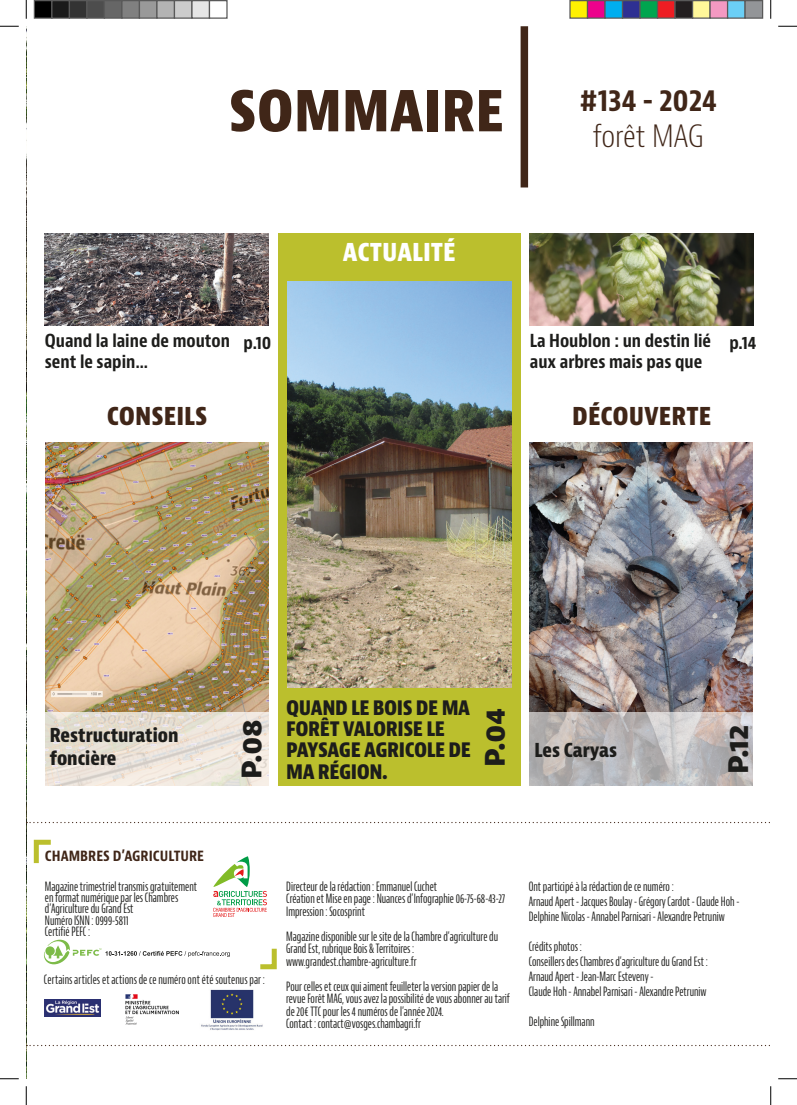
<style>
.page{position:relative;width:797px;height:1105px;background:#fff}
.page>*{position:absolute;margin:0;border:0;box-sizing:border-box;transform-origin:0 0}
.t1{font:700 condensed 60px "Bernina Sans";color:#402618}
.t2{font:700 condensed 30px "Bernina Sans";letter-spacing:-.01em;color:#402618}
.t3{font:300 condensed 30px "Bernina Sans";letter-spacing:-.01em;color:#402618}
.t4{font:700 condensed 26.25px "Bernina Sans";color:#402618}
.t5{font:800 26.25px "Bernina Sans";color:#1d1d1b}
.t6{font:700 condensed 26.25px "Bernina Sans";color:#fff}
.t7{font:700 condensed 21.25px/21.2px "Bernina Sans";letter-spacing:-.02em;color:#1d1d1b}
.TITRE_SOMMAIRE{font:700 condensed 18.75px/22.5px "Bernina Sans";color:#1d1d1b}
.CHAPEAU_SOMMAIRE{font:700 condensed 17.5px/21px "Bernino Sans";color:#1d1d1b}
.t8{font:700 condensed 15px "Bernina Sans";color:#402618}
.t9{font:extra-condensed 12.5px/12.5px "Bernino Sans";color:#1d1d1b}
</style>
<div class="page">
<img style="left:26px;top:26px;width:1px;height:1053px">
<div style="left:520px;top:26px;width:8px;height:161px;background:#402618"></div>
<img style="left:529px;top:442px;width:223px;height:270px">
<svg style="left:529px;top:712px;width:224px;height:74px"></svg>
<div style="left:278px;top:233px;width:242px;height:553px;background:#bbbf2d"></div>
<img style="left:288px;top:282px;width:223px;height:406px">
<img style="left:45px;top:442px;width:223px;height:270px">
<svg style="left:45px;top:712px;width:223px;height:74px"></svg>
<img style="left:45px;top:234px;width:224px;height:91px">
<img style="left:529px;top:234px;width:224px;height:91px">
<svg style="left:26px;top:822px;width:744px;height:1px"></svg>
<svg style="left:26px;top:1045px;width:744px;height:1px"></svg>
<img style="left:201px;top:989px;width:62px;height:42px">
<img style="left:45px;top:999px;width:56px;height:18px">
<img style="left:125px;top:994px;width:54px;height:31px">
<svg style="left:33px;top:839px;width:18px;height:25px"></svg>
<svg style="left:260px;top:948px;width:17px;height:22px"></svg>
<svg style="left:213px;top:856px;width:54px;height:61px"></svg>
<svg style="left:44px;top:940px;width:186px;height:24px"></svg>
<svg style="left:0;top:25px;width:19px;height:2px"></svg>
<svg style="left:778px;top:25px;width:19px;height:2px"></svg>
<svg style="left:0;top:1078px;width:19px;height:1px"></svg>
<svg style="left:778px;top:1078px;width:19px;height:1px"></svg>
<svg style="left:25px;top:0;width:2px;height:19px"></svg>
<svg style="left:25px;top:1086px;width:2px;height:19px"></svg>
<svg style="left:770px;top:0;width:1px;height:19px"></svg>
<svg style="left:770px;top:1086px;width:1px;height:19px"></svg>
<div style="left:34px;top:1px;width:18px;height:17px;background:#000"></div>
<div style="left:34px;top:0;width:18px;height:19px;border:1px solid #595959"></div>
<div style="left:52px;top:1px;width:17px;height:17px;background:#1a1a1a"></div>
<div style="left:51px;top:0;width:19px;height:19px;border:1px solid #595959"></div>
<div style="left:69px;top:1px;width:18px;height:17px;background:#333"></div>
<div style="left:69px;top:0;width:19px;height:19px;border:1px solid #595959"></div>
<div style="left:87px;top:1px;width:17px;height:17px;background:#4d4d4d"></div>
<div style="left:86px;top:0;width:19px;height:19px;border:1px solid #595959"></div>
<div style="left:104px;top:1px;width:18px;height:17px;background:#666"></div>
<div style="left:104px;top:0;width:18px;height:19px;border:1px solid #595959"></div>
<div style="left:122px;top:1px;width:17px;height:17px;background:#808080"></div>
<div style="left:121px;top:0;width:19px;height:19px;border:1px solid #595959"></div>
<div style="left:139px;top:1px;width:18px;height:17px;background:#999"></div>
<div style="left:139px;top:0;width:19px;height:19px;border:1px solid #595959"></div>
<div style="left:157px;top:1px;width:17px;height:17px;background:#b3b3b3"></div>
<div style="left:156px;top:0;width:19px;height:19px;border:1px solid #595959"></div>
<div style="left:174px;top:1px;width:18px;height:17px;background:#ccc"></div>
<div style="left:174px;top:0;width:18px;height:19px;border:1px solid #595959"></div>
<div style="left:192px;top:1px;width:17px;height:17px;background:#e6e6e6"></div>
<div style="left:191px;top:0;width:19px;height:19px;border:1px solid #595959"></div>
<div style="left:209px;top:0;width:19px;height:19px;border:1px solid #595959"></div>
<div style="left:570px;top:1px;width:17px;height:17px;background:#fff101"></div>
<div style="left:569px;top:0;width:19px;height:19px;border:1px solid #595959"></div>
<div style="left:587px;top:1px;width:18px;height:17px;background:#ed028c"></div>
<div style="left:587px;top:0;width:18px;height:19px;border:1px solid #595959"></div>
<div style="left:605px;top:1px;width:17px;height:17px;background:#00aeef"></div>
<div style="left:604px;top:0;width:19px;height:19px;border:1px solid #595959"></div>
<div style="left:622px;top:1px;width:18px;height:17px;background:#2e3092"></div>
<div style="left:622px;top:0;width:18px;height:19px;border:1px solid #595959"></div>
<div style="left:640px;top:1px;width:17px;height:17px;background:#00a54f"></div>
<div style="left:639px;top:0;width:19px;height:19px;border:1px solid #595959"></div>
<div style="left:657px;top:1px;width:18px;height:17px;background:#ee1d23"></div>
<div style="left:657px;top:0;width:18px;height:19px;border:1px solid #595959"></div>
<div style="left:675px;top:1px;width:17px;height:17px;background:#231f20"></div>
<div style="left:674px;top:0;width:19px;height:19px;border:1px solid #595959"></div>
<div style="left:692px;top:1px;width:18px;height:17px;background:#fff79a"></div>
<div style="left:692px;top:0;width:18px;height:19px;border:1px solid #595959"></div>
<div style="left:710px;top:1px;width:17px;height:17px;background:#f499c2"></div>
<div style="left:709px;top:0;width:19px;height:19px;border:1px solid #595959"></div>
<div style="left:727px;top:1px;width:18px;height:17px;background:#6bcff6"></div>
<div style="left:727px;top:0;width:18px;height:19px;border:1px solid #595959"></div>
<div style="left:745px;top:1px;width:17px;height:17px;background:#939598"></div>
<div style="left:744px;top:0;width:19px;height:19px;border:1px solid #595959"></div>
<p class="t1" style="left:229px;top:73px;width:277px">SOMMAIRE</p>
<p class="t2" style="left:579px;top:82px;width:139px">#134 - 2024</p>
<p class="t3" style="left:592px;top:118px;width:112px">forêt MAG</p>
<p class="t6" style="left:343px;top:236px;width:114px">ACTUALITÉ</p>
<p class="CHAPEAU_SOMMAIRE" style="left:45px;top:330px;width:186px">Quand la laine de mouton sent le sapin…</p>
<p class="CHAPEAU_SOMMAIRE" style="left:243px;top:333px;width:29px">p.10</p>
<p class="CHAPEAU_SOMMAIRE" style="left:530px;top:330px;width:183px">La Houblon : un destin lié aux arbres mais pas que</p>
<p class="CHAPEAU_SOMMAIRE" style="left:729px;top:333px;width:29px">p.14</p>
<p class="t4" style="left:107px;top:399px;width:102px">CONSEILS</p>
<p class="t4" style="left:572px;top:399px;width:141px">DÉCOUVERTE</p>
<p class="TITRE_SOMMAIRE" style="left:50px;top:725px;width:130px">Restructuration foncière</p>
<p class="t5" style="left:234px;top:779px;width:61px;rotate:-90deg">P.08</p>
<p class="t7" style="left:286px;top:697px;width:186px">QUAND LE BOIS DE MA<br>FORÊT VALORISE LE<br>PAYSAGE AGRICOLE DE<br>MA RÉGION.</p>
<p class="t5" style="left:477px;top:767px;width:61px;rotate:-90deg">P.04</p>
<p class="t8" style="left:45px;top:846px;width:161px">CHAMBRES D’AGRICULTURE</p>
<p class="TITRE_SOMMAIRE" style="left:534px;top:739px;width:84px">Les Caryas</p>
<p class="t5" style="left:721px;top:773px;width:50px;rotate:-90deg">P.12</p>
<p class="t9" style="left:45px;top:881px;width:154px;line-height:11.2px">Magazine trimestriel transmis gratuitement en format numérique par les Chambres d’Agriculture du Grand Est</p>
<p class="t9" style="left:45px;top:914px;width:85px">Numéro ISNN : 0999-5811</p>
<p class="t9" style="left:45px;top:925px;width:47px">Certifié PEFC :</p>
<p class="t9" style="left:44px;top:973px;width:222px">Certains articles et actions de ce numéro ont été soutenus par :</p>
<p class="t9" style="left:286px;top:880px;width:152px">Directeur de la rédaction : Emmanuel Cuchet</p>
<p class="t9" style="left:286px;top:893px;width:221px">Création et Mise en page : Nuances d’Infographie 06-75-68-43-27</p>
<p class="t9" style="left:286px;top:905px;width:80px">Impression : Socosprint</p>
<p class="t9" style="left:286px;top:930px;width:213px">Magazine disponible sur le site de la Chambre d’agriculture du<br>Grand Est, rubrique Bois &amp; Territoires :</p>
<p class="t9" style="left:286px;top:955px;width:132px">www.grandest.chambre-agriculture.fr</p>
<p class="t9" style="left:286px;top:980px;width:225px">Pour celles et ceux qui aiment feuilleter la version papier de la revue Forêt MAG, vous avez la possibilité de vous abonner au tarif de 20€ TTC pour les 4 numéros de l’année 2024.</p>
<p class="t9" style="left:286px;top:1018px;width:136px">Contact : contact@vosges.chambagri.fr</p>
<p class="t9" style="left:528px;top:881px;width:146px">Ont participé à la rédaction de ce numéro :</p>
<p class="t9" style="left:528px;top:895px;width:212px;line-height:15px">Arnaud Apert - Jacques Boulay - Grégory Cardot - Claude Hoh -<br>Delphine Nicolas - Annabel Parnisari - Alexandre Petruniw</p>
<p class="t9" style="left:528px;top:941px;width:55px">Crédits photos :</p>
<p class="t9" style="left:528px;top:956px;width:180px">Conseillers des Chambres d’agriculture du Grand Est :</p>
<p class="t9" style="left:528px;top:971px;width:126px">Arnaud Apert - Jean-Marc Esteveny -</p>
<p class="t9" style="left:528px;top:986px;width:179px">Claude Hoh - Annabel Parnisari - Alexandre Petruniw</p>
<p class="t9" style="left:528px;top:1016px;width:67px">Delphine Spillmann</p>
</div>
